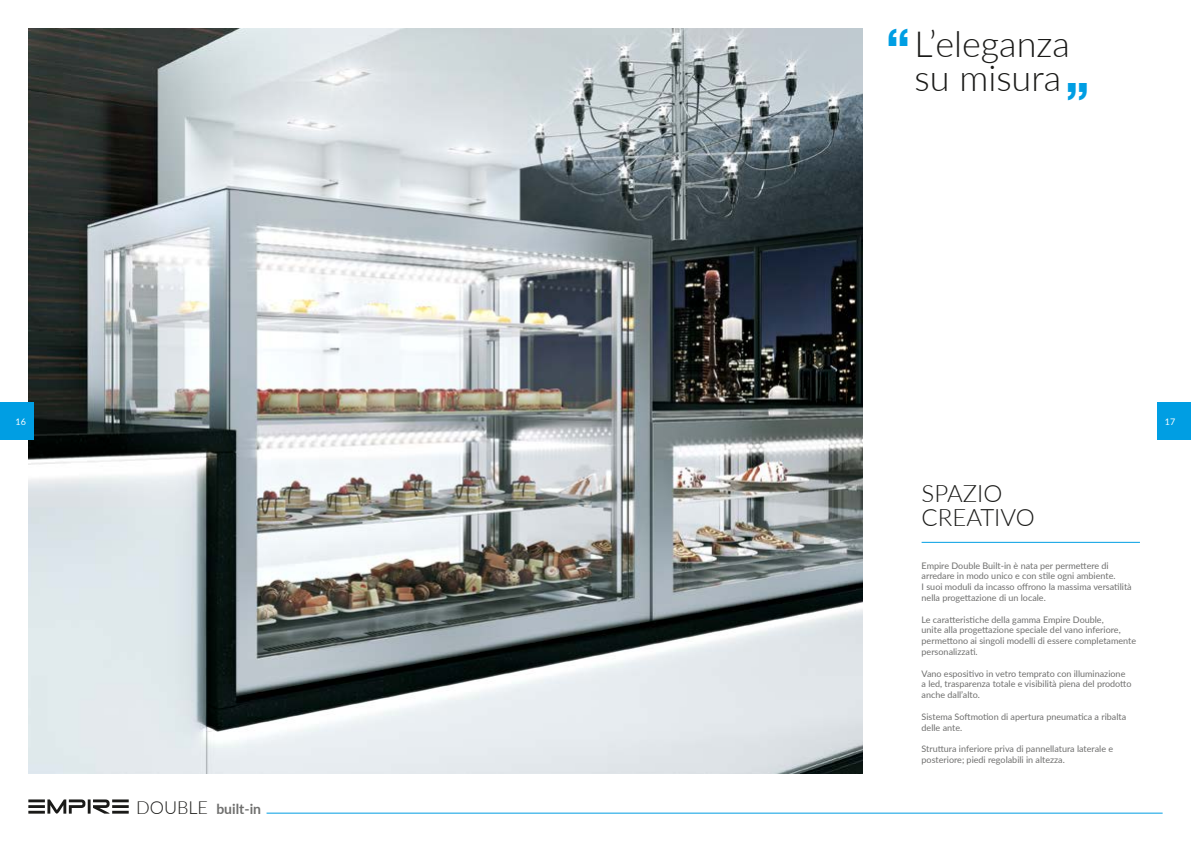
<style>
.page{position:relative;width:1191px;height:842px;background:#fff}
.page>*{position:absolute;margin:0;border:0;box-sizing:border-box;transform-origin:0 0}
.t1{font:800 48px "Helvetica Neue LT Std";color:#009ee3}
.t2{font:300 36px/34px "Lato";color:#1a1a18;text-align:center}
.t3{font:300 24px/24px "Lato";color:#1a1a18}
.t4{font:700 14px "Lato";color:#6f6f6e}
.t5{font:9px/10.8px "Lato";color:#6f6f6e}
.t6{font:9px "Lato";color:#fff}
.s1{font-family:"Helvetica Neue LT Std";font-weight:800;font-size:48px;color:#009ee3}
.s2{font-weight:300;font-size:18px;color:#1a1a18}
</style>
<div class="page">
<img style="left:28px;top:28px;width:834px;height:746px">
<hr style="left:921px;top:542px;width:219px;height:1px;background:#009ee3">
<hr style="left:266px;top:813px;width:896px;height:1px;background:#009ee3">
<svg style="left:28px;top:799px;width:101px;height:15px"></svg>
<div style="left:0;top:402px;width:34px;height:38px;background:#009ee3"></div>
<div style="left:1156px;top:402px;width:35px;height:38px;background:#009ee3"></div>
<h2 class="t2" style="left:886px;top:26px;width:185px"><span class="s1">“</span>L’eleganza su misura</h2>
<h1 class="t1" style="left:1089px;top:111px;width:25px;rotate:-180deg">“</h1>
<p class="t6" style="left:16px;top:415px;width:12px">16</p>
<p class="t6" style="left:1165px;top:415px;width:12px">17</p>
<h3 class="t4" style="left:136px;top:798px;width:126px"><span class="s2">DOUBLE</span> built-in</h3>
<h3 class="t3" style="left:921px;top:481px;width:115px">SPAZIO<br>CREATIVO</h3>
<p class="t5" style="left:921px;top:559px;width:212px">Empire Double Built-in è nata per permettere di arredare in modo unico e con stile ogni ambiente.<br>I suoi moduli da incasso offrono la massima versatilità nella progettazione di un locale.</p>
<p class="t5" style="left:921px;top:613px;width:216px">Le caratteristiche della gamma Empire Double,<br>unite alla progettazione speciale del vano inferiore, permettono ai singoli modelli di essere completamente personalizzati.</p>
<p class="t5" style="left:921px;top:667px;width:211px">Vano espositivo in vetro temprato con illuminazione a led, trasparenza totale e visibilità piena del prodotto anche dall’alto.</p>
<p class="t5" style="left:921px;top:711px;width:206px">Sistema Softmotion di apertura pneumatica a ribalta delle ante.</p>
<p class="t5" style="left:921px;top:743px;width:193px">Struttura inferiore priva di pannellatura laterale e posteriore; piedi regolabili in altezza.</p>
</div>
